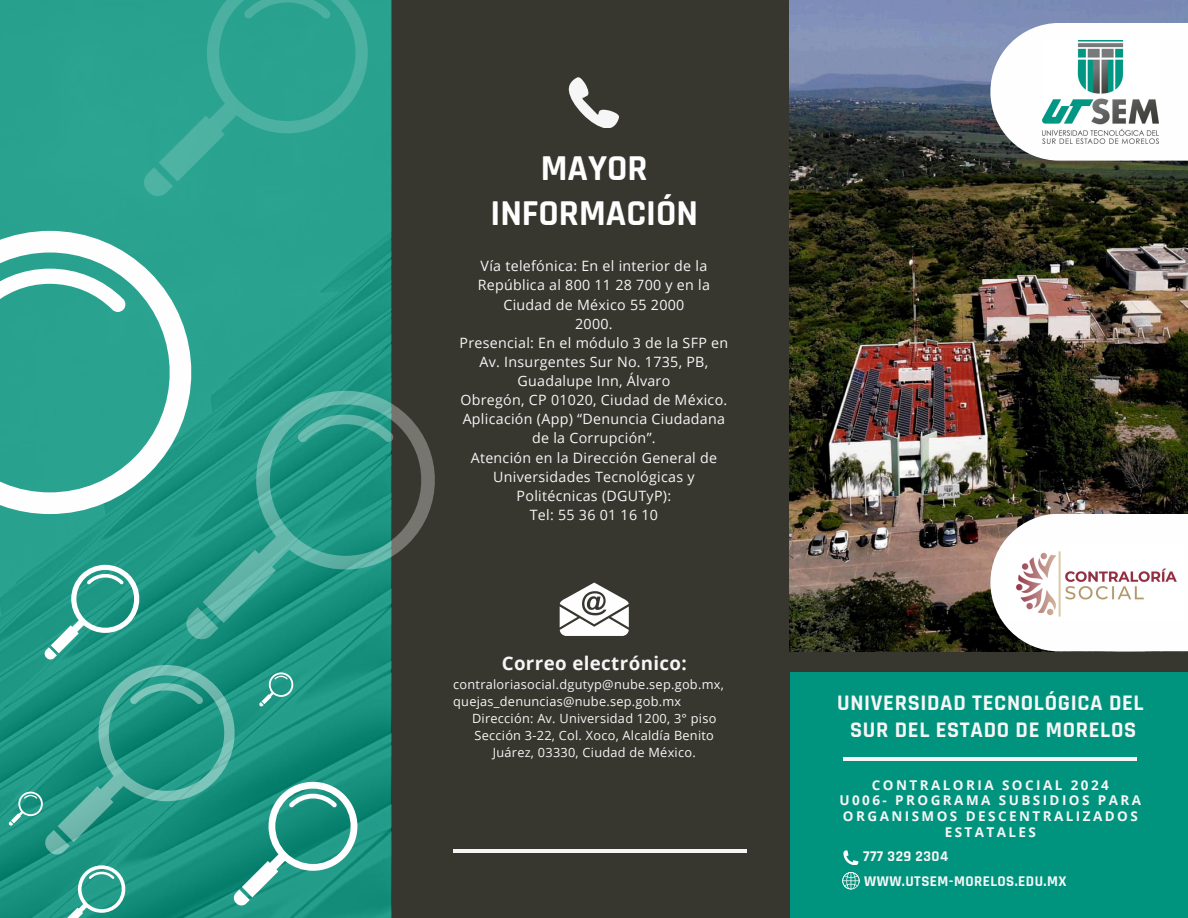
<style>
.page{position:relative;width:1188px;height:918px;background:#37362f}
.page>*{position:absolute;margin:0;border:0;box-sizing:border-box;transform-origin:0 0}
.t1{font:700 36.9px/45px "Rajdhani";color:#fefefe;text-align:center}
.t2{font:700 22.5px/27px "Rajdhani";letter-spacing:.03em;color:#f6f6f6;text-align:center}
.t3{font:700 18.75px "Open Sans";letter-spacing:.02em;color:#f6f6f6}
.t4{font:700 15px "Rajdhani";letter-spacing:.03em;color:#f6f6f6}
.t5{font:14.25px/19.2px "Open Sans";letter-spacing:.02em;color:#f6f6f6;text-align:center}
.t6{font:700 13.5px/15.8px "Open Sans";letter-spacing:.18em;color:#f6f6f6;text-align:center}
.t7{font:12.75px/17px "Open Sans";letter-spacing:.02em;color:#f6f6f6}
</style>
<div class="page">
<img style="left:0;top:0;width:391px;height:918px">
<hr style="left:453px;top:849px;width:294px;height:3px;background:#f6f6f6">
<div style="left:790px;top:672px;width:398px;height:246px;background:#00947e"></div>
<hr style="left:843px;top:757px;width:294px;height:3px;background:#f6f6f6">
<svg style="left:569px;top:77px;width:50px;height:51px"></svg>
<img style="left:790px;top:0;width:398px;height:652px">
<svg style="left:990px;top:514px;width:198px;height:137px;background:#e3e1df"></svg>
<svg style="left:990px;top:23px;width:198px;height:138px;background:#e5e7ea"></svg>
<img style="left:1042px;top:41px;width:116px;height:102px">
<img style="left:1008px;top:546px;width:176px;height:74px">
<svg style="left:560px;top:583px;width:69px;height:52px"></svg>
<svg style="left:205px;top:391px;width:230px;height:232px"></svg>
<svg style="left:297px;top:415px;width:97px;height:27px;background:#3aa090"></svg>
<svg style="left:0;top:231px;width:205px;height:368px;background:#4db0a1"></svg>
<svg style="left:0;top:269px;width:126px;height:44px;background:#7ac4b9"></svg>
<svg style="left:843px;top:850px;width:15px;height:15px"></svg>
<svg style="left:842px;top:872px;width:17px;height:17px"></svg>
<svg style="left:143px;top:0;width:225px;height:196px;background:#2fa493"></svg>
<svg style="left:9px;top:565px;width:352px;height:353px;background:#2a9989"></svg>
<p class="t1" style="left:491px;top:146px;width:209px">MAYOR<br>INFORMACIÓN</p>
<p class="t5" style="left:460px;top:256px;width:270px">Vía telefónica: En el interior de la<br>República al 800 11 28 700 y en la<br>Ciudad de México 55 2000<br>2000.<br>Presencial: En el módulo 3 de la SFP en<br>Av. Insurgentes Sur No. 1735, PB,<br>Guadalupe Inn, Álvaro<br>Obregón, CP 01020, Ciudad de México.<br>Aplicación (App) “Denuncia Ciudadana de la Corrupción”.<br>Atención en la Dirección General de<br>Universidades Tecnológicas y<br>Politécnicas (DGUTyP):<br>Tel: 55 36 01 16 10</p>
<p class="t3" style="left:502px;top:650px;width:187px">Correo electrónico:</p>
<p class="t7" style="left:453px;top:676px;width:272px">contraloriasocial.dgutyp@nube.sep.gob.mx, quejas_denuncias@nube.sep.gob.mx</p>
<p class="t7" style="left:472px;top:710px;width:246px;text-align:center">Dirección: Av. Universidad 1200, 3° piso<br>Sección 3-22, Col. Xoco, Alcaldía Benito<br>Juárez, 03330, Ciudad de México.</p>
<p class="t2" style="left:837px;top:690px;width:308px">UNIVERSIDAD TECNOLÓGICA DEL<br>SUR DEL ESTADO DE MORELOS</p>
<p class="t6" style="left:840px;top:777px;width:303px">CONTRALORIA SOCIAL 2024<br>U006- PROGRAMA SUBSIDIOS PARA<br>ORGANISMOS DESCENTRALIZADOS<br>ESTATALES</p>
<p class="t4" style="left:863px;top:847px;width:87px">777 329 2304</p>
<p class="t4" style="left:864px;top:872px;width:204px">WWW.UTSEM-MORELOS.EDU.MX</p>
</div>
